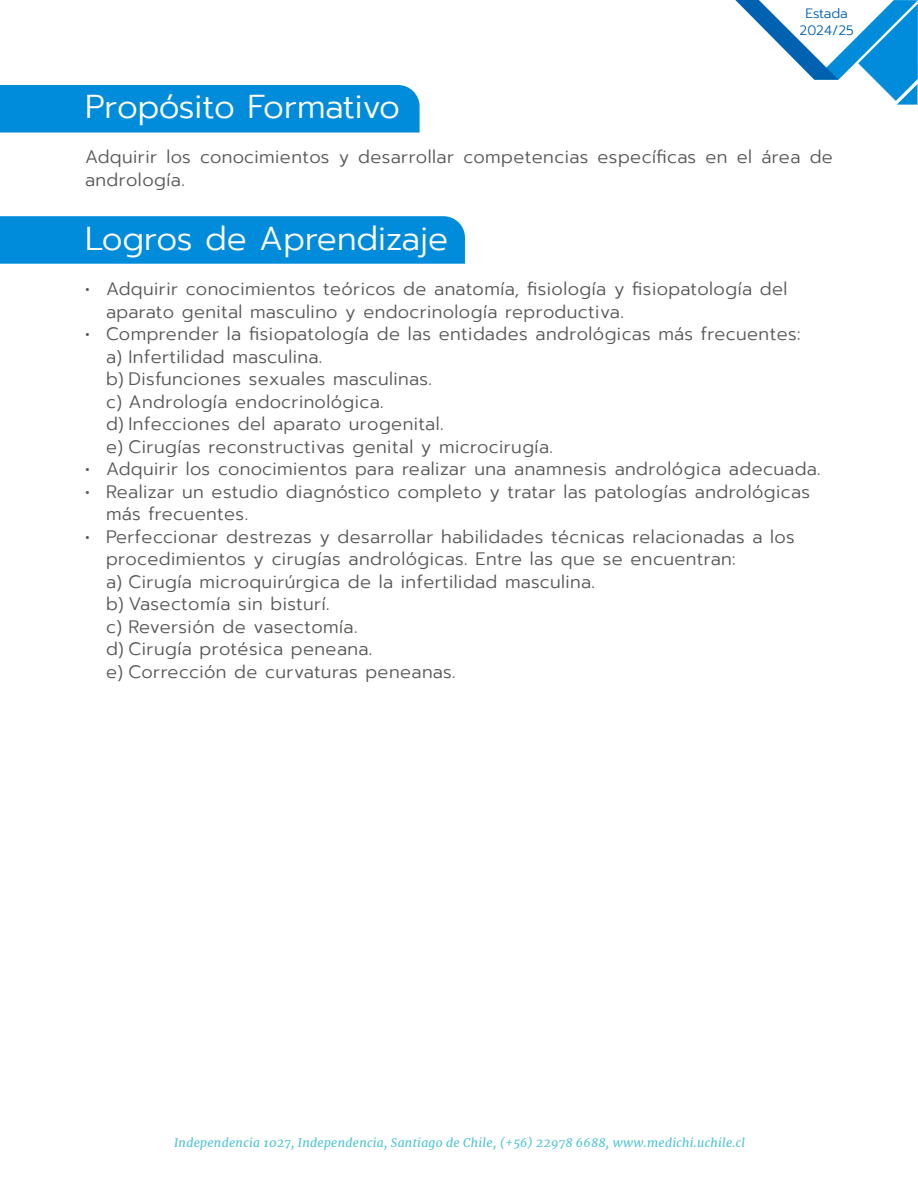
<style>
.page{position:relative;width:918px;height:1188px;background:#fff}
.page>*{position:absolute;margin:0;border:0;box-sizing:border-box;transform-origin:0 0}
.t1{font:300 33px "Prompt";color:#fff}
.t2{font:300 18px/22.5px "Prompt";letter-spacing:.025em;color:#575756}
.t3{font:300 13.5px/16.2px "Prompt";color:#0061b0;text-align:center}
.t4{font:italic 12px "Merriweather";letter-spacing:.025em;color:#00a9c2}
</style>
<div class="page">
<svg style="left:735px;top:0;width:183px;height:105px"></svg>
<div style="left:0;top:85px;width:420px;height:48px;background:#008cdb"></div>
<div style="left:0;top:216px;width:465px;height:48px;background:#008cdb"></div>
<p class="t3" style="left:800px;top:6px;width:56px">Estada<br>2024/25</p>
<h1 class="t1" style="left:85px;top:84px;width:317px">Propósito Formativo</h1>
<p class="t2" style="left:85px;top:146px;width:749px">Adquirir los conocimientos y desarrollar competencias específicas en el área de andrología.</p>
<h1 class="t1" style="left:85px;top:216px;width:365px">Logros de Aprendizaje</h1>
<p class="t2" style="left:106px;top:278px;width:683px;text-indent:-21px">• Adquirir conocimientos teóricos de anatomía, fisiología y fisiopatología del aparato genital masculino y endocrinología reproductiva.</p>
<p class="t2" style="left:106px;top:323px;width:696px;text-indent:-21px">• Comprender la fisiopatología de las entidades andrológicas más frecuentes: a) Infertilidad masculina.<br>b) Disfunciones sexuales masculinas.<br>c) Andrología endocrinológica.<br>d) Infecciones del aparato urogenital.<br>e) Cirugías reconstructivas genital y microcirugía.</p>
<p class="t2" style="left:85px;top:458px;width:737px">• Adquirir los conocimientos para realizar una anamnesis andrológica adecuada.</p>
<p class="t2" style="left:106px;top:480px;width:705px;text-indent:-21px">• Realizar un estudio diagnóstico completo y tratar las patologías andrológicas más frecuentes.</p>
<p class="t2" style="left:106px;top:525px;width:690px;text-indent:-21px">• Perfeccionar destrezas y desarrollar habilidades técnicas relacionadas a los procedimientos y cirugías andrológicas. Entre las que se encuentran:<br>a) Cirugía microquirúrgica de la infertilidad masculina.<br>b) Vasectomía sin bisturí.<br>c) Reversión de vasectomía.<br>d) Cirugía protésica peneana.<br>e) Corrección de curvaturas peneanas.</p>
<p class="t4" style="left:174px;top:1134px;width:572px">Independencia 1027, Independencia, Santiago de Chile, (+56) 22978 6688, www.medichi.uchile.cl</p>
</div>
